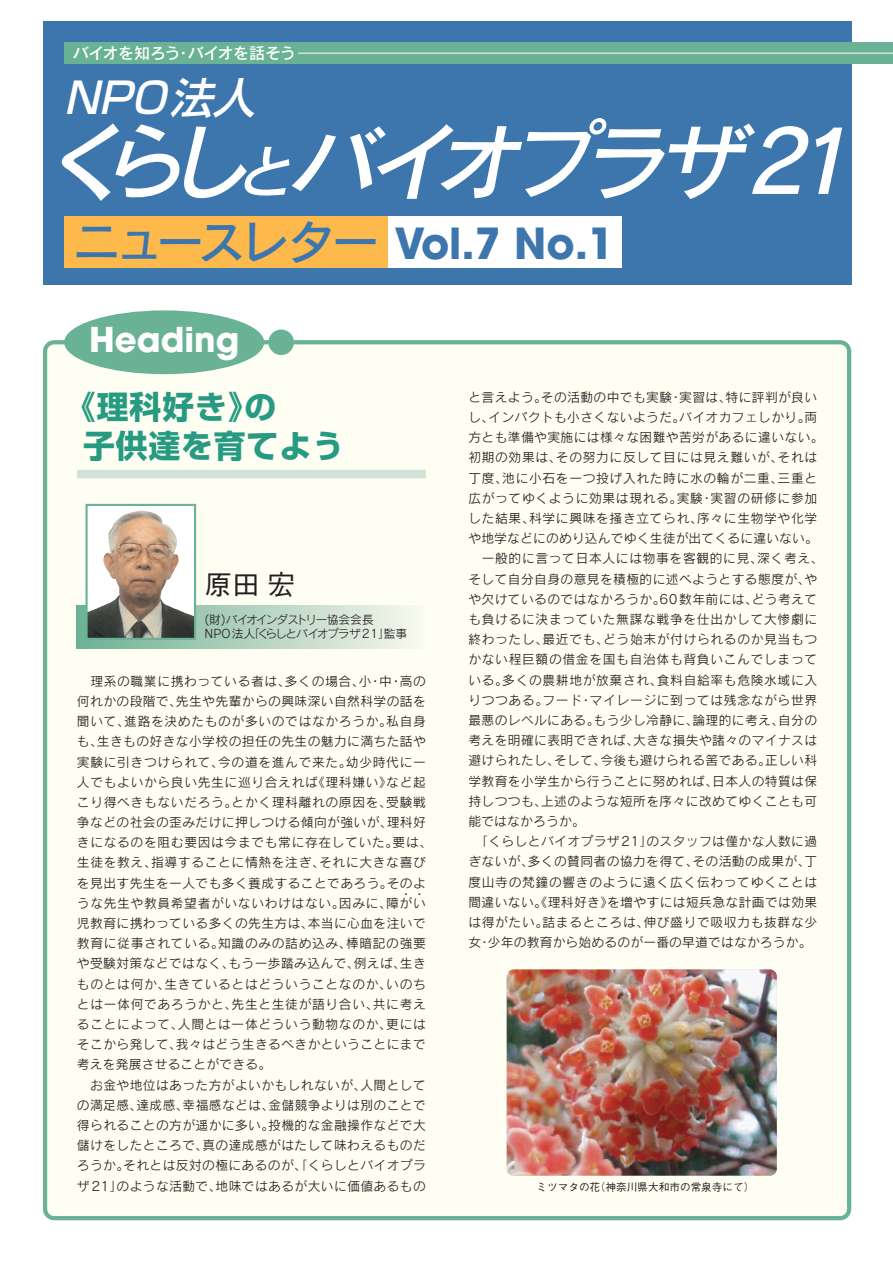
<style>
.page{position:relative;width:893px;height:1263px;background:#fff}
.page>*{position:absolute;margin:0;border:0;box-sizing:border-box;transform-origin:0 0}
.t1{font:italic 85.05px "Rodin CID DB";color:#fff}
.t2{font:47.85px "Rodin CID DB";letter-spacing:-.11em;color:#3c76ad}
.t3{font:700 42.6px "Avant Garde";color:#3c76ad}
.t4{font:italic 500 42.6px "Shin Go";color:#fff}
.t5{font:700 34.05px "Avant Garde";color:#fff}
.t6{font:700 31.95px/38.8px "Shin Go";letter-spacing:.025em;color:#279a82}
.t7{font:500 27.6px "Gothic BBB";color:#231f20}
.t8{font:15.9px "Rodin CID DB";letter-spacing:-.025em;color:#fff}
.t9{font:12.75px/20.2px "Rodin CID M";letter-spacing:.035em;color:#231f20;text-align:justify}
.t10{font:12.75px "Rodin CID M";letter-spacing:.055em;color:#231f20}
.t11{font:12.75px "Rodin CID M";letter-spacing:.015em;color:#231f20}
.t12{font:11.7px/13.8px "Rodin CID M";letter-spacing:-.07em;color:#231f20}
.t13{font:500 10.65px "Gothic BBB";color:#231f20}
.s1{font-size:58.5px}
</style>
<div class="page">
<div style="left:43px;top:340px;width:808px;height:880px;background:#fffef2"></div>
<div style="left:43px;top:21px;width:808px;height:264px;background:#3c76ad"></div>
<div style="left:64px;top:43px;width:828px;height:21px;background:#6ab295"></div>
<hr style="left:298px;top:53px;width:594px;height:1px;background:#fff">
<div style="left:64px;top:217px;width:323px;height:51px;background:#fdb94c"></div>
<div style="left:387px;top:217px;width:234px;height:51px;background:#fff"></div>
<div style="left:64px;top:310px;width:200px;height:64px;background:#6ab295;border-radius:50%"></div>
<div style="left:268px;top:330px;width:26px;height:25px;background:#6ab295;border-radius:50%"></div>
<div style="left:77px;top:470px;width:349px;height:8px;background:#d0e2d9"></div>
<img style="left:506px;top:969px;width:270px;height:207px;border-radius:7px">
<svg style="left:77px;top:606px;width:349px;height:13px;background:#c8decd"></svg>
<div style="left:77px;top:619px;width:349px;height:29px;background:linear-gradient(to right,#6cb093,#faf7ed)"></div>
<div style="left:87px;top:505px;width:108px;height:134px;background:#fff"></div>
<img style="left:88px;top:510px;width:105px;height:127px">
<div style="left:85px;top:504px;width:111px;height:136px;border:2px solid #6ab295"></div>
<p class="t8" style="left:73px;top:47px;width:224px">バイオを知ろう・バイオを話そう</p>
<h3 class="t4" style="left:64px;top:82px;width:192px">NPO法人</h3>
<h1 class="t1" style="left:43px;top:130px;width:825px">くらし<span class="s1">と</span>バイオプラザ 21</h1>
<h3 class="t3" style="left:394px;top:228px;width:221px">Vol.7 No.1</h3>
<h2 class="t2" style="left:73px;top:224px;width:308px">ニュースレター</h2>
<h3 class="t5" style="left:89px;top:327px;width:152px">Heading</h3>
<h3 class="t6" style="left:83px;top:392px;width:262px;text-indent:-19px">《理科好き》の<br>子供達を育てよう</h3>
<h3 class="t7" style="left:205px;top:574px;width:92px">原田宏</h3>
<p class="t12" style="left:205px;top:615px;width:204px">(財)バイオインダストリー協会会長<br>NPO 法人「くらしとバイオプラザ 21」監事</p>
<p class="t9" style="left:77px;top:673px;width:357px;text-align:center">理系の職業に携わっている者は、多くの場合、小･中･高の<br>何れかの段階で、先生や先輩からの興味深い自然科学の話を聞いて、進路を決めたものが多いのではなかろうか。私自身も、生きもの好きな小学校の担任の先生の魅力に満ちた話や実験に引きつけられて、今の道を進んで来た。幼少時代に一人でもよいから良い先生に巡り合えれば《理科嫌い》など起こり得べきもないだろう。とかく理科離れの原因を、受験戦争などの社会の歪みだけに押しつける傾向が強いが、理科好きになるのを阻む要因は今までも常に存在していた。要は、生徒を教え、指導することに情熱を注ぎ、それに大きな喜びを見出す先生を一人でも多く養成することであろう。そのような先生や教員希望者がいないわけはない。因みに、障がい</p>
<p class="t9" style="left:399px;top:886px;width:28px">・・</p>
<p class="t9" style="left:77px;top:915px;width:350px">児教育に携わっている多くの先生方は、本当に心血を注いで教育に従事されている。知識のみの詰め込み、棒暗記の強要や受験対策などではなく、もう一歩踏み込んで、例えば、生きものとは何か、生きているとはどういうことなのか、いのちとは一体何であろうかと、先生と生徒が語り合い、共に考えることによって、人間とは一体どういう動物なのか、更にはそこから発して、我々はどう生きるべきかということにまで考えを発展させることができる。</p>
<p class="t9" style="left:77px;top:1076px;width:350px;text-indent:13px">お金や地位はあった方がよいかもしれないが、人間としての満足感、達成感、幸福感などは、金儲競争よりは別のことで得られることの方が遥かに多い。投機的な金融操作などで大儲けをしたところで、真の達成感がはたして味わえるものだろうか。それとは反対の極にあるのが、「くらしとバイオプラザ21」のような活動で、地味ではあるが大いに価値あるもの</p>
<p class="t9" style="left:468px;top:389px;width:350px">と言えよう。その活動の中でも実験・実習は、特に評判が良い</p>
<p class="t9" style="left:468px;top:409px;width:350px">し、インパクトも小さくないようだ。バイオカフェしかり。両</p>
<p class="t9" style="left:468px;top:429px;width:357px">方とも準備や実施には様々な困難や苦労があるに違いない。</p>
<p class="t9" style="left:468px;top:449px;width:350px">初期の効果は、その努力に反して目には見え難いが、それは</p>
<p class="t9" style="left:468px;top:469px;width:350px">丁度、池に小石を一つ投げ入れた時に水の輪が二重、三重と</p>
<p class="t9" style="left:468px;top:490px;width:350px">広がってゆくように効果は現れる。実験・実習の研修に参加</p>
<p class="t9" style="left:468px;top:510px;width:350px">した結果、科学に興味を掻き立てられ、序々に生物学や化学</p>
<p class="t11" style="left:468px;top:534px;width:351px">や地学などにのめり込んでゆく生徒が出てくるに違いない。</p>
<p class="t9" style="left:482px;top:550px;width:343px">一般的に言って日本人には物事を客観的に見、深く考え、</p>
<p class="t9" style="left:468px;top:570px;width:350px">そして自分自身の意見を積極的に述べようとする態度が、や</p>
<p class="t9" style="left:468px;top:591px;width:350px">や欠けているのではなかろうか。60数年前には、どう考えて</p>
<p class="t10" style="left:468px;top:614px;width:350px">も負けるに決まっていた無謀な戦争を仕出かして大惨劇に</p>
<p class="t9" style="left:468px;top:631px;width:350px">終わったし、最近でも、どう始末が付けられるのか見当もつ</p>
<p class="t10" style="left:468px;top:655px;width:350px">かない程巨額の借金を国も自治体も背負いこんでしまって</p>
<p class="t9" style="left:468px;top:671px;width:350px">いる。多くの農耕地が放棄され、食料自給率も危険水域に入</p>
<p class="t9" style="left:468px;top:692px;width:350px">りつつある。フード･マイレージに到っては残念ながら世界</p>
<p class="t9" style="left:468px;top:712px;width:350px">最悪のレベルにある。もう少し冷静に、論理的に考え、自分の</p>
<p class="t9" style="left:468px;top:732px;width:350px">考えを明確に表明できれば、大きな損失や諸々のマイナスは</p>
<p class="t9" style="left:468px;top:752px;width:350px">避けられたし、そして、今後も避けられる筈である。正しい科</p>
<p class="t9" style="left:468px;top:772px;width:350px">学教育を小学生から行うことに努めれば、日本人の特質は保</p>
<p class="t9" style="left:468px;top:793px;width:350px">持しつつも、上述のような短所を序々に改めてゆくことも可</p>
<p class="t11" style="left:468px;top:816px;width:118px">能ではなかろうか。</p>
<p class="t9" style="left:475px;top:833px;width:343px">「くらしとバイオプラザ21」のスタッフは僅かな人数に過</p>
<p class="t9" style="left:468px;top:853px;width:350px">ぎないが、多くの賛同者の協力を得て、その活動の成果が、丁</p>
<p class="t10" style="left:468px;top:877px;width:350px">度山寺の梵鐘の響きのように遠く広く伝わってゆくことは</p>
<p class="t9" style="left:468px;top:894px;width:350px">間違いない。《理科好き》を増やすには短兵急な計画では効果</p>
<p class="t9" style="left:468px;top:914px;width:350px">は得がたい。詰まるところは、伸び盛りで吸収力も抜群な少</p>
<p class="t11" style="left:468px;top:938px;width:345px">女・少年の教育から始めるのが一番の早道ではなかろうか。</p>
<p class="t13" style="left:536px;top:1182px;width:219px">ミツマタの花（神奈川県大和市の常泉寺にて）</p>
</div>
